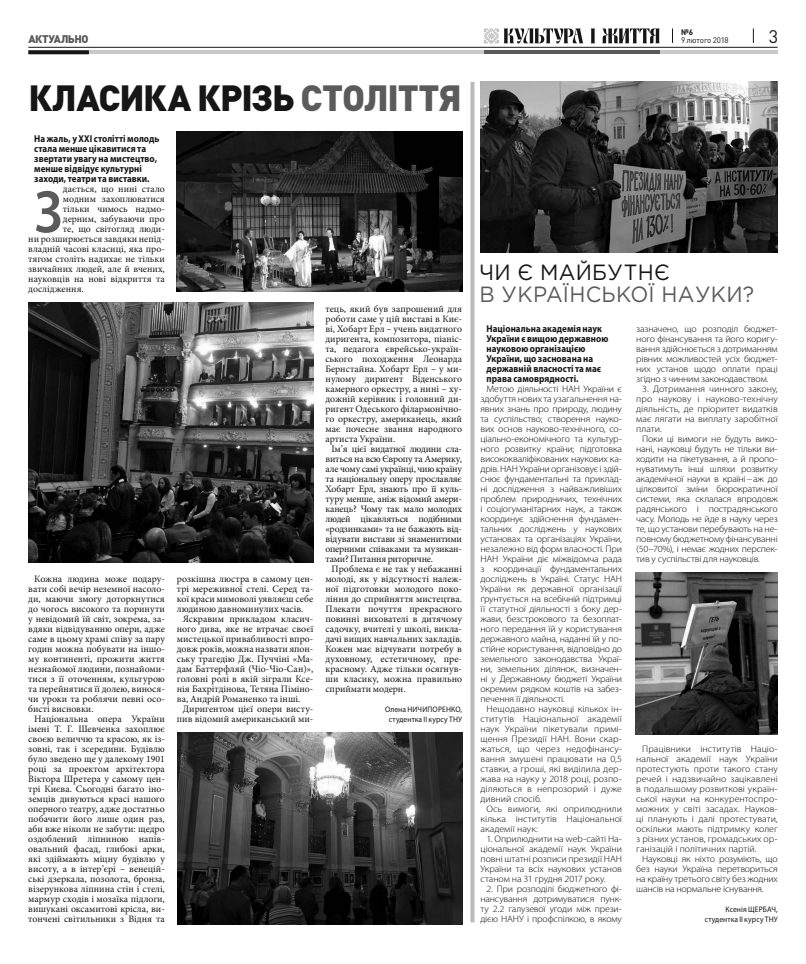
<style>
.page{position:relative;width:806px;height:964px;background:#fff}
.page>*{position:absolute;margin:0;border:0;box-sizing:border-box;transform-origin:0 0}
.t1{font:600 60.3px "Myriad Pro";color:#5b5b5b;scale:.89 1}
.t2{font:900 36px "DIN Pro";letter-spacing:-.03em;color:#161616}
.t3{font:22px "Gotham Pro";letter-spacing:.015em;color:#5b5b5b;scale:.96 1}
.t4{font:22px "Gotham Pro";letter-spacing:.015em;color:#161616;scale:.96 1}
.t5{font:18px "DIN Pro";color:#161616}
.t6{font:900 11px "DIN Pro";letter-spacing:-.04em;color:#595959}
.t7{font:700 10px/10px "Myriad Pro";letter-spacing:.005em;color:#161616;scale:.9 1}
.t8{font:9.8px/10px "Minion Pro";color:#161616;text-align:justify}
.t9{font:300 semi-condensed 9.4px/10px "Myriad Pro";letter-spacing:-.01em;color:#161616;text-align:justify;scale:1.16 1}
.t10{font:8px/10px "Myriad Pro";letter-spacing:.015em;color:#161616;text-align:right;scale:.95 1}
.t11{font:8px "DIN Pro";letter-spacing:-.015em;color:#161616}
.t12{font:700 8px "DIN Pro";color:#161616}
.s1{color:#5b5b5b}
</style>
<div class="page">
<svg style="left:483px;top:28px;width:176px;height:16px"></svg>
<hr style="left:28px;top:47px;width:749px;height:1px;background:#161616">
<svg style="left:752px;top:28px;width:1px;height:15px"></svg>
<svg style="left:672px;top:28px;width:1px;height:15px"></svg>
<hr style="left:28px;top:50px;width:749px;height:4px;background:#c9c9c9">
<hr style="left:483px;top:50px;width:176px;height:4px;background:#595959">
<svg style="left:470px;top:82px;width:4px;height:840px;background:#c2c2c2"></svg>
<svg style="left:28px;top:50px;width:61px;height:4px"></svg>
<img style="left:177px;top:132px;width:284px;height:160px">
<img style="left:28px;top:302px;width:285px;height:261px">
<img style="left:177px;top:732px;width:285px;height:192px">
<img style="left:635px;top:572px;width:142px;height:162px">
<img style="left:480px;top:82px;width:297px;height:170px">
<p class="t12" style="left:680px;top:27px;width:13px">№6</p>
<p class="t6" style="left:28px;top:32px;width:61px">АКТУАЛЬНО</p>
<p class="t11" style="left:680px;top:35px;width:49px">9 лютого 2018</p>
<h3 class="t5" style="left:768px;top:24px;width:11px">3</h3>
<h2 class="t2" style="left:28px;top:74px;width:435px">КЛАСИКА КРІЗЬ <span class="s1">СТОЛІТТЯ</span></h2>
<p class="t7" style="left:34px;top:134px;width:140px">На жаль, у XXI столітті молодь стала менше цікавитися та звертати увагу на мистецтво, менше відвідує культурні заходи, театри та виставки.</p>
<h1 class="t1" style="left:34px;top:174px;width:33px">З</h1>
<p class="t8" style="left:63px;top:184px;width:103px">дається, що нині стало</p>
<p class="t8" style="left:63px;top:194px;width:103px">модним захоплюватися</p>
<p class="t8" style="left:63px;top:204px;width:103px">тільки чимось надмо-</p>
<p class="t8" style="left:63px;top:214px;width:103px">дерним, забуваючи про</p>
<p class="t8" style="left:63px;top:224px;width:103px">те, що світогляд люди-</p>
<p class="t8" style="left:28px;top:234px;width:138px">ни розширюється завдяки непід-</p>
<p class="t8" style="left:28px;top:244px;width:138px">владній часові класиці, яка про-</p>
<p class="t8" style="left:28px;top:254px;width:138px">тягом століть надихає не тільки</p>
<p class="t8" style="left:28px;top:264px;width:138px">звичайних людей, але й вчених,</p>
<p class="t8" style="left:28px;top:274px;width:138px">науковців на нові відкриття та</p>
<p class="t8" style="left:28px;top:284px;width:57px">дослідження.</p>
<p class="t8" style="left:28px;top:574px;width:138px;text-indent:6px">Кожна людина може подару&shy;вати собі вечір неземної насоло&shy;ди, маючи змогу доторкнутися до чогось високого та поринути у невідомий їй світ, зокрема, за&shy;вдяки відвідуванню опери, адже саме в цьому храмі співу за пару годин можна побувати на іншо&shy;му континенті, прожити життя незнайомої людини, познайоми&shy;тися з її оточенням, культурою та перейнятися її долею, винося&shy;чи уроки та роблячи певні осо&shy;бисті висновки.</p>
<p class="t8" style="left:28px;top:714px;width:138px;text-indent:6px">Національна опера України імені Т. Г. Шевченка захоплює своєю величчю та красою, як із&shy;зовні, так і зсередини. Будівлю було зведено ще у далекому 1901 році за проектом архітектора Віктора Шретера у самому цен&shy;трі Києва. Сьогодні багато іно&shy;земців дивуються красі нашого оперного театру, адже достатньо побачити його лише один раз, аби вже ніколи не забути: щедро оздоблений ліпниною напів&shy;овальний фасад, глибокі арки, які здіймають міцну будівлю у висоту, а в інтер’єрі – венецій&shy;ські дзеркала, позолота, бронза, візерункова ліпнина стін і стелі, мармур сходів і мозаїка підлоги, вишукані оксамитові крісла, ви&shy;тончені світильники з Відня та</p>
<p class="t8" style="left:177px;top:574px;width:138px">розкішна люстра в самому цен&shy;трі мереживної стелі. Серед та&shy;кої краси мимоволі уявляєш себе людиною давноминулих часів.</p>
<p class="t8" style="left:177px;top:614px;width:138px;text-indent:6px">Яскравим прикладом класич&shy;ного дива, яке не втрачає своєї мистецької привабливості впро&shy;довж років, можна назвати япон&shy;ську трагедію Дж. Пуччіні «Ма&shy;дам Баттерфляй (Чіо-Чіо-Сан)», головні ролі в якій зіграли Ксе&shy;нія Бахрітдінова, Тетяна Піміно&shy;ва, Андрій Романенко та інші.</p>
<p class="t8" style="left:177px;top:704px;width:138px;text-align:right">Диригентом цієї опери висту&shy;пив відомий американський ми-</p>
<p class="t8" style="left:325px;top:304px;width:138px">тець, який був запрошений для роботи саме у цій виставі в Киє&shy;ві, Хобарт Ерл – учень видатного диригента, композитора, піаніс&shy;та, педагога єврейсько-україн&shy;ського походження Леонарда Бернстайна. Хобарт Ерл – у ми&shy;нулому диригент Віденського камерного оркестру, а нині – ху&shy;дожній керівник і головний ди&shy;ригент Одеського філармонічно&shy;го оркестру, американець, який має почесне звання народного артиста України.</p>
<p class="t8" style="left:325px;top:444px;width:138px;text-indent:6px">Ім’я цієї видатної людини сла&shy;виться на всю Європу та Америку, але чому самі українці, чию країну та національну оперу прославляє Хобарт Ерл, знають про її куль&shy;туру менше, аніж відомий амери&shy;канець? Чому так мало молодих людей цікавляться подібними «родзинками» та не бажають від&shy;відувати вистави зі знаменитими оперними співаками та музикан&shy;тами? Питання риторичне.</p>
<p class="t8" style="left:325px;top:564px;width:138px;text-indent:6px">Проблема є не так у небажанні молоді, як у відсутності належ&shy;ної підготовки молодого поко&shy;ління до сприйняття мистецтва.<br>Плекати почуття прекрасного повинні вихователі в дитячому садочку, вчителі у школі, викла&shy;дачі вищих навчальних закладів.<br>Кожен має відчувати потребу в духовному, естетичному, пре&shy;красному. Адже тільки осягнув&shy;ши класику, можна правильно сприймати модерн.</p>
<p class="t10" style="left:385px;top:704px;width:82px;text-align:center">Олена НИЧИПОРЕНКО, студентка ІІ курсу ТНУ</p>
<h3 class="t4" style="left:479px;top:260px;width:199px">ЧИ Є МАЙБУТНЄ</h3>
<h3 class="t3" style="left:479px;top:282px;width:287px">В УКРАЇНСЬКОЇ НАУКИ?</h3>
<p class="t7" style="left:486px;top:324px;width:137px">Національна академія наук<br>України є вищою державною науковою організацією<br>України, що заснована на державній власності та має права самоврядності.</p>
<p class="t9" style="left:480px;top:384px;width:123px;text-indent:6px">Метою діяльності НАН України є здобуття нових та узагальнення на&shy;явних знань про природу, людину та суспільство; створення науко&shy;вих основ науково-технічного, со&shy;ціально-економічного та культур&shy;ного розвитку країни; підготовка висококваліфікованих наукових ка&shy;дрів. НАН України організовує і здій&shy;снює фундаментальні та приклад&shy;ні дослідження з найважливіших проблем природничих, технічних і соціогуманітарних наук, а також координує здійснення фундамен&shy;тальних досліджень у наукових установах та організаціях України, незалежно від форм власності. При НАН України діє міжвідомча рада з координації фундаментальних досліджень в Україні. Статус НАН України як державної організації ґрунтується на всебічній підтримці її статутної діяльності з боку дер&shy;жави, безстрокового та безоплат&shy;ного передання їй у користування державного майна, наданні їй у по&shy;стійне користування, відповідно до земельного законодавства Украї&shy;ни, земельних ділянок, визначен&shy;ні у Державному бюджеті України окремим рядком коштів на забез&shy;печення її діяльності.</p>
<p class="t9" style="left:480px;top:704px;width:123px;text-indent:6px">Нещодавно науковці кількох ін&shy;ститутів Національної академії наук України пікетували примі&shy;щення Президії НАН. Вони скар&shy;жаться, що через недофінансу&shy;вання змушені працювати на 0,5 ставки, а гроші, які виділила дер&shy;жава на науку у 2018 році, розпо&shy;діляються в непрозорий і дуже дивний спосіб.</p>
<p class="t9" style="left:480px;top:804px;width:123px;text-indent:6px">Ось вимоги, які оприлюднили кілька інститутів Національної академії наук:</p>
<p class="t9" style="left:480px;top:834px;width:123px;text-indent:6px">1. Оприлюднити на web-сайті На&shy;ціональної академії наук України повні штатні розписи президії НАН України та всіх наукових установ станом на 31 грудня 2017 року.</p>
<p class="t9" style="left:480px;top:884px;width:123px;text-indent:6px">2. При розподілі бюджетного фі&shy;нансування дотримуватися пунк&shy;ту 2.2 галузевої угоди між прези&shy;дією НАНУ і профспілкою, в якому</p>
<p class="t9" style="left:636px;top:324px;width:123px">зазначено, що розподіл бюджет&shy;ного фінансування та його коригу&shy;вання здійснюється з дотриманням рівних можливостей усіх бюджет&shy;них установ щодо оплати праці згідно з чинним законодавством.</p>
<p class="t9" style="left:636px;top:384px;width:123px;text-indent:6px">3. Дотримання чинного закону, про наукову і науково-технічну діяльність, де пріоритет видатків має лягати на виплату заробітної плати.</p>
<p class="t9" style="left:636px;top:434px;width:123px;text-indent:6px">Поки ці вимоги не будуть вико&shy;нані, науковці будуть не тільки ви&shy;ходити на пікетування, а й пропо&shy;нуватимуть інші шляхи розвитку академічної науки в країні– аж до цілковитої зміни бюрократичної системи, яка склалася впродовж радянського і пострадянського часу. Молодь не йде в науку через те, що установи перебувають на не&shy;повному бюджетному фінансуванні (50–70%), і немає жодних перспек&shy;тив у суспільстві для науковців.</p>
<p class="t9" style="left:636px;top:744px;width:123px;text-indent:6px">Працівники інститутів Націо&shy;нальної академії наук України протестують проти такого стану речей і надзвичайно зацікавлені в подальшому розвиткові україн&shy;ської науки на конкурентоспро&shy;можних у світі засадах. Науков&shy;ці планують і далі протестувати, оскільки мають підтримку колег з різних установ, громадських ор&shy;ганізацій і політичних партій.</p>
<p class="t9" style="left:636px;top:854px;width:123px;text-indent:6px">Науковці як ніхто розуміють, що без науки Україна перетвориться на країну третього світу без жодних шансів на нормальне існування.</p>
<p class="t10" style="left:704px;top:904px;width:78px">Ксенія ЩЕРБАЧ, студентка ІІ курсу ТНУ</p>
</div>
